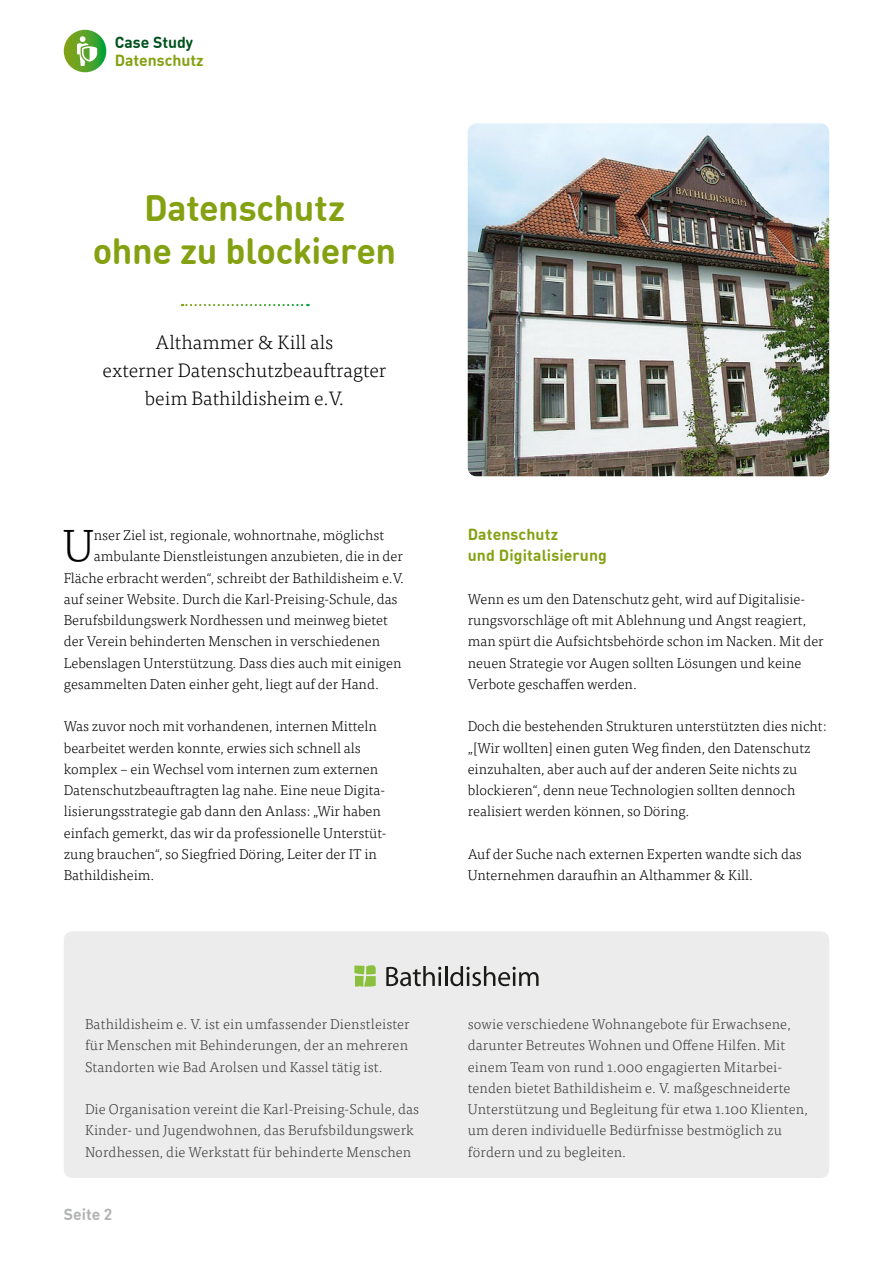
<style>
.page{position:relative;width:893px;height:1263px;background:#fff}
.page>*{position:absolute;margin:0;border:0;box-sizing:border-box;transform-origin:0 0}
.t1{font:300 45.3px "Tisa Pro";color:#000}
.t2{font:700 36px/42.5px "DIN Round OT";letter-spacing:-.01em;color:#83a111;text-align:center}
.t3{font:300 19.5px/28px "Tisa Pro";color:#000;text-align:center}
.t4{font:700 15.75px/21.3px "DIN Round OT";letter-spacing:.01em;color:#83a111}
.t5{font:700 15.75px "DIN Round OT";color:#00521c}
.t6{font:700 15.75px "DIN Round OT";color:#b1b2b3}
.t7{font:300 14.25px/21.3px "Tisa Pro";color:#000}
.t8{font:300 14.25px/21.3px "Tisa Pro";letter-spacing:.01em;color:#3b3b3a}
</style>
<div class="page">
<svg style="left:64px;top:30px;width:42px;height:42px"></svg>
<svg style="left:77px;top:36px;width:20px;height:30px"></svg>
<img style="left:468px;top:123px;width:361px;height:353px">
<div style="left:64px;top:931px;width:765px;height:247px;background:#ececed;border-radius:9px"></div>
<svg style="left:386px;top:966px;width:55px;height:20px"></svg>
<hr style="left:445px;top:966px;width:3px;height:20px;background:#1b1b18">
<svg style="left:450px;top:966px;width:89px;height:20px"></svg>
<svg style="left:354px;top:965px;width:22px;height:21px"></svg>
<svg style="left:182px;top:304px;width:126px;height:2px"></svg>
<p class="t5" style="left:115px;top:32px;width:80px">Case Study</p>
<p class="t4" style="left:115px;top:50px;width:90px">Datenschutz</p>
<h2 class="t2" style="left:93px;top:186px;width:305px">Datenschutz<br>ohne zu blockieren</h2>
<h3 class="t3" style="left:103px;top:327px;width:285px">Althammer &amp; Kill als<br>externer Datenschutzbeauftragter beim Bathildisheim e.V.</h3>
<h1 class="t1" style="left:63px;top:514px;width:33px">U</h1>
<p class="t7" style="left:94px;top:524px;width:292px">nser Ziel ist, regionale, wohnortnahe, möglichst</p>
<p class="t7" style="left:94px;top:545px;width:311px">ambulante Dienstleistungen anzubieten, die in der</p>
<p class="t7" style="left:64px;top:566px;width:342px">Fläche erbracht werden“, schreibt der Bathildisheim e.V.</p>
<p class="t7" style="left:64px;top:588px;width:335px">auf seiner Website. Durch die Karl-Preising-Schule, das</p>
<p class="t7" style="left:64px;top:609px;width:326px">Berufsbildungswerk Nordhessen und meinweg bietet</p>
<p class="t7" style="left:64px;top:630px;width:318px">der Verein behinderten Menschen in verschiedenen</p>
<p class="t7" style="left:64px;top:651px;width:339px">Lebenslagen Unterstützung. Dass dies auch mit einigen</p>
<p class="t7" style="left:64px;top:673px;width:317px">gesammelten Daten einher geht, liegt auf der Hand.</p>
<p class="t7" style="left:64px;top:715px;width:324px">Was zuvor noch mit vorhandenen, internen Mitteln bearbeitet werden konnte, erwies sich schnell als komplex – ein Wechsel vom internen zum externen Datenschutzbeauftragten lag nahe. Eine neue Digita&shy;lisierungsstrategie gab dann den Anlass: „Wir haben einfach gemerkt, das wir da professionelle Unterstüt&shy;zung brauchen“, so Siegfried Döring, Leiter der IT in Bathildisheim.</p>
<p class="t4" style="left:468px;top:523px;width:141px">Datenschutz<br>und Digitalisierung</p>
<p class="t7" style="left:468px;top:588px;width:357px">Wenn es um den Datenschutz geht, wird auf Digitalisie&shy;rungsvorschläge oft mit Ablehnung und Angst reagiert, man spürt die Aufsichtsbehörde schon im Nacken. Mit der neuen Strategie vor Augen sollten Lösungen und keine Verbote geschaffen werden.</p>
<p class="t7" style="left:468px;top:715px;width:360px">Doch die bestehenden Strukturen unterstützten dies nicht: „[Wir wollten] einen guten Weg finden, den Datenschutz einzuhalten, aber auch auf der anderen Seite nichts zu blockieren“, denn neue Technologien sollten dennoch realisiert werden können, so Döring.</p>
<p class="t7" style="left:468px;top:843px;width:336px">Auf der Suche nach externen Experten wandte sich das<br>Unternehmen daraufhin an Althammer &amp; Kill.</p>
<p class="t8" style="left:85px;top:1013px;width:326px;text-align:justify">Bathildisheim e. V. ist ein umfassender Dienstleister für Menschen mit Behinderungen, der an mehreren Standorten wie Bad Arolsen und Kassel tätig ist.</p>
<p class="t8" style="left:85px;top:1098px;width:336px">Die Organisation vereint die Karl-Preising-Schule, das<br>Kinder- und Jugendwohnen, das Berufsbildungswerk<br>Nordhessen, die Werkstatt für behinderte Menschen</p>
<p class="t6" style="left:64px;top:1204px;width:50px">Seite 2</p>
<p class="t8" style="left:468px;top:1013px;width:341px">sowie verschiedene Wohnangebote für Erwachsene, darunter Betreutes Wohnen und Offene Hilfen. Mit einem Team von rund 1.000 engagierten Mitarbei&shy;tenden bietet Bathildisheim e. V. maßgeschneiderte Unterstützung und Begleitung für etwa 1.100 Klienten, um deren individuelle Bedürfnisse bestmöglich zu fördern und zu begleiten.</p>
</div>
